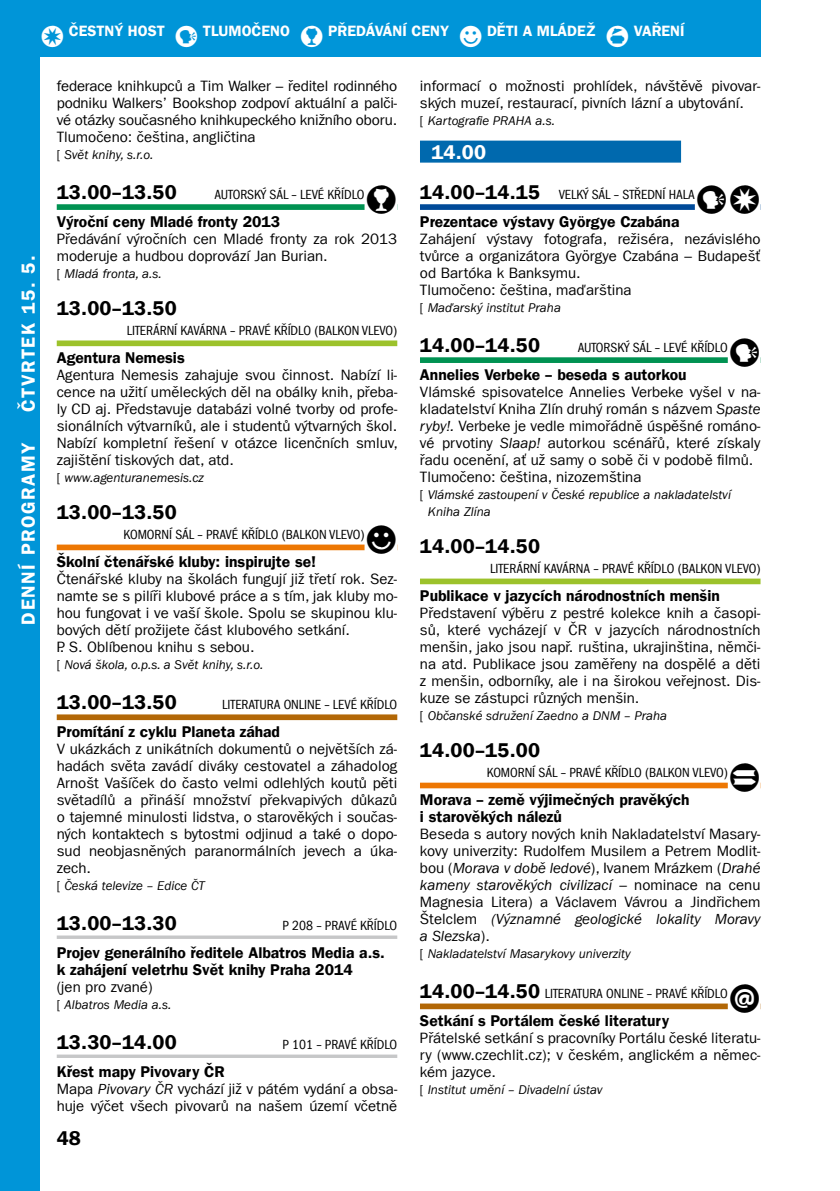
<style>
.page{position:relative;width:840px;height:1191px;background:#fff}
.page>*{position:absolute;margin:0;border:0;box-sizing:border-box;transform-origin:0 0}
.t1{font:20px "Franklin Gothic LT Com Dm";letter-spacing:.01em;color:#000}
.t2{font:20px "Franklin Gothic LT Com Dm";color:#fff}
.t3{font:19px "Franklin Gothic LT Com Dm";letter-spacing:.08em;color:#fff}
.t4{font:15.6px/17px "Franklin Gothic LT Com Dm";color:#000}
.t5{font:15px/17px "Franklin Gothic LT Com";color:#000;text-align:justify}
.t6{font:15px "Franklin Gothic LT Com Dm";color:#fff}
.t7{font:condensed 13.6px "Franklin Gothic LT Com";letter-spacing:-.005em;color:#000}
.t8{font:italic 13px/17px "Franklin Gothic LT Com";color:#000}
.s1{font-family:"PIKTO"}
.s2{font-style:normal}
.s3{font-family:"PIKTO";font-stretch:normal;font-size:20px}
.s4{font-style:italic}
.s5{font-family:"Franklin Gothic LT Com Dm";font-stretch:normal;font-size:20px}
</style>
<div class="page">
<div style="left:0;top:0;width:40px;height:1191px;background:#0095d8"></div>
<div style="left:0;top:0;width:760px;height:57px;background:#0095d8"></div>
<div style="left:57px;top:204px;width:340px;height:6px;background:#009252"></div>
<div style="left:364px;top:202px;width:33px;height:10px;background:#fff"></div>
<div style="left:57px;top:340px;width:340px;height:6px;background:#9cc22b"></div>
<div style="left:57px;top:544px;width:340px;height:6px;background:#ed7703"></div>
<div style="left:364px;top:542px;width:33px;height:10px;background:#fff"></div>
<div style="left:57px;top:714px;width:340px;height:6px;background:#b26706"></div>
<svg style="left:57px;top:935px;width:340px;height:4px"></svg>
<svg style="left:57px;top:1054px;width:340px;height:4px"></svg>
<div style="left:420px;top:141px;width:260px;height:22px;background:#0069ae"></div>
<div style="left:420px;top:204px;width:340px;height:6px;background:#004a99"></div>
<div style="left:694px;top:202px;width:66px;height:10px;background:#fff"></div>
<div style="left:420px;top:357px;width:340px;height:6px;background:#009252"></div>
<div style="left:727px;top:355px;width:33px;height:10px;background:#fff"></div>
<div style="left:420px;top:578px;width:340px;height:6px;background:#9cc22b"></div>
<div style="left:420px;top:782px;width:340px;height:6px;background:#ed7703"></div>
<div style="left:727px;top:780px;width:33px;height:10px;background:#fff"></div>
<div style="left:420px;top:1003px;width:340px;height:6px;background:#b26706"></div>
<div style="left:727px;top:1001px;width:33px;height:10px;background:#fff"></div>
<p class="t6" style="left:40px;top:22px;width:646px"><span class="s1">1</span> ČESTNÝ HOST <span class="s1">3</span> TLUMOČENO <span class="s1">4</span> PŘEDÁVÁNÍ CENY <span class="s1">2</span> DĚTI A MLÁDEŽ <span class="s1">9</span> VAŘENÍ</p>
<p class="t5" style="left:57px;top:77px;width:342px">federace knihkupců a Tim Walker – ředitel rodinného podniku Walkers’ Bookshop zodpoví aktuální a palči&shy;vé otázky současného knihkupeckého knižního oboru.<br>Tlumočeno: čeština, angličtina</p>
<p class="t8" style="left:57px;top:146px;width:98px"><span class="s2">[</span> Svět knihy, s.r.o.</p>
<h1 class="t1" style="left:57px;top:180px;width:122px">13.00–13.50</h1>
<p class="t7" style="left:214px;top:186px;width:184px">AUTORSKÝ SÁL – LEVÉ KŘÍDLO<span class="s3">4</span></p>
<p class="t4" style="left:57px;top:213px;width:225px">Výroční ceny Mladé fronty 2013</p>
<p class="t5" style="left:57px;top:230px;width:342px">Předávání výročních cen Mladé fronty za rok 2013 moderuje a hudbou doprovází Jan Burian.</p>
<p class="t8" style="left:57px;top:265px;width:106px"><span class="s2">[</span> Mladá fronta, a.s.</p>
<h1 class="t1" style="left:57px;top:296px;width:122px">13.00–13.50</h1>
<p class="t7" style="left:127px;top:323px;width:87px">LITERÁRNÍ KAVÁRNA</p>
<p class="t7" style="left:230px;top:323px;width:168px">– PRAVÉ KŘÍDLO (BALKON VLEVO)</p>
<p class="t4" style="left:57px;top:349px;width:129px">Agentura Nemesis</p>
<p class="t5" style="left:57px;top:366px;width:342px">Agentura Nemesis zahajuje svou činnost. Nabízí li&shy;cence na užití uměleckých děl na obálky knih, přeba&shy;ly CD aj. Představuje databázi volné tvorby od profe&shy;sionálních výtvarníků, ale i studentů výtvarných škol.<br>Nabízí kompletní řešení v otázce licenčních smluv, zajištění tiskových dat, atd.</p>
<p class="t8" style="left:57px;top:469px;width:149px"><span class="s2">[</span> www.agenturanemesis.cz</p>
<h1 class="t1" style="left:57px;top:500px;width:122px">13.00–13.50</h1>
<p class="t7" style="left:123px;top:527px;width:31px">KOMORNÍ</p>
<p class="t7" style="left:175px;top:527px;width:223px">SÁL – PRAVÉ KŘÍDLO (BALKON VLEVO)<span class="s3">2</span></p>
<p class="t4" style="left:57px;top:553px;width:261px">Školní čtenářské kluby: inspirujte se!</p>
<p class="t5" style="left:57px;top:570px;width:342px;text-align:left">Čtenářské kluby na školách fungují již třetí rok. Sez&shy;namte se s pilíři klubové práce a s tím, jak kluby mo&shy;hou fungovat i ve vaší škole. Spolu se skupinou klu&shy;bových dětí prožijete část klubového setkání.<br>P. S. Oblíbenou knihu s sebou.</p>
<p class="t8" style="left:57px;top:656px;width:208px"><span class="s2">[</span> Nová škola, o.p.s. a Svět knihy, s.r.o.</p>
<h1 class="t1" style="left:57px;top:690px;width:122px">13.00–13.50</h1>
<p class="t7" style="left:222px;top:696px;width:176px">LITERATURA ONLINE – LEVÉ KŘÍDLO</p>
<p class="t4" style="left:57px;top:723px;width:225px">Promítání z cyklu Planeta záhad</p>
<p class="t5" style="left:57px;top:740px;width:342px">V ukázkách z unikátních dokumentů o největších zá&shy;hadách světa zavádí diváky cestovatel a záhadolog Arnošt Vašíček do často velmi odlehlých koutů pěti světadílů a přináší množství překvapivých důkazů o tajemné minulosti lidstva, o starověkých i součas&shy;ných kontaktech s bytostmi odjinud a také o dopo&shy;sud neobjasněných paranormálních jevech a úka&shy;zech.</p>
<p class="t8" style="left:57px;top:877px;width:150px"><span class="s2">[</span> Česká televize – Edice ČT</p>
<h1 class="t1" style="left:57px;top:911px;width:122px">13.00–13.30</h1>
<p class="t7" style="left:282px;top:917px;width:116px">P 208 – PRAVÉ KŘÍDLO</p>
<p class="t4" style="left:57px;top:944px;width:329px">Projev generálního ředitele Albatros Media a.s. k zahájení veletrhu Svět knihy Praha 2014</p>
<p class="t5" style="left:57px;top:978px;width:97px">(jen pro zvané)</p>
<p class="t8" style="left:57px;top:996px;width:116px"><span class="s2">[</span> Albatros Media a.s.</p>
<h1 class="t1" style="left:57px;top:1030px;width:122px">13.30–14.00</h1>
<p class="t7" style="left:282px;top:1036px;width:116px">P 101 – PRAVÉ KŘÍDLO</p>
<p class="t4" style="left:57px;top:1063px;width:169px">Křest mapy Pivovary ČR</p>
<p class="t5" style="left:57px;top:1080px;width:342px">Mapa <span class="s4">Pivovary ČR</span> vychází již v pátém vydání a obsa&shy;huje výčet všech pivovarů na našem území včetně</p>
<p class="t5" style="left:420px;top:77px;width:342px">informací o možnosti prohlídek, návštěvě pivovar&shy;ských muzeí, restaurací, pivních lázní a ubytování.</p>
<p class="t8" style="left:420px;top:112px;width:136px"><span class="s2">[</span> Kartografie PRAHA a.s.</p>
<h1 class="t2" style="left:431px;top:140px;width:56px">14.00</h1>
<p class="t7" style="left:420px;top:186px;width:342px"><span class="s5">14.00–14.15</span> VELKÝ SÁL – STŘEDNÍ HALA<span class="s3">31</span></p>
<p class="t4" style="left:420px;top:213px;width:261px">Prezentace výstavy Györgye Czabána</p>
<p class="t5" style="left:420px;top:230px;width:342px;text-align:left">Zahájení výstavy fotografa, režiséra, nezávislého tvůrce a organizátora Györgye Czabána – Budapešť od Bartóka k Banksymu.<br>Tlumočeno: čeština, maďarština</p>
<p class="t8" style="left:420px;top:299px;width:142px"><span class="s2">[</span> Maďarský institut Praha</p>
<h1 class="t1" style="left:420px;top:333px;width:121px">14.00–14.50</h1>
<p class="t7" style="left:577px;top:339px;width:184px">AUTORSKÝ SÁL – LEVÉ KŘÍDLO<span class="s3">3</span></p>
<p class="t4" style="left:420px;top:366px;width:268px">Annelies Verbeke – beseda s autorkou</p>
<p class="t5" style="left:420px;top:383px;width:342px;text-align:left">Vlámské spisovatelce Annelies Verbeke vyšel v na&shy;kladatelství Kniha Zlín druhý román s názvem <span class="s4">Spaste ryby!.</span> Verbeke je vedle mimořádně úspěšné románo&shy;vé prvotiny <span class="s4">Slaap!</span> autorkou scénářů, které získaly řadu ocenění, ať už samy o sobě či v podobě filmů.<br>Tlumočeno: čeština, nizozemština</p>
<p class="t8" style="left:427px;top:486px;width:304px;text-indent:-8px"><span class="s2">[</span> Vlámské zastoupení v České republice a nakladatelství<br>Kniha Zlína</p>
<h1 class="t1" style="left:420px;top:534px;width:121px">14.00–14.50</h1>
<p class="t7" style="left:490px;top:561px;width:87px">LITERÁRNÍ KAVÁRNA</p>
<p class="t7" style="left:593px;top:561px;width:168px">– PRAVÉ KŘÍDLO (BALKON VLEVO)</p>
<p class="t4" style="left:420px;top:587px;width:301px">Publikace v jazycích národnostních menšin</p>
<p class="t5" style="left:420px;top:604px;width:342px">Představení výběru z pestré kolekce knih a časopi&shy;sů, které vycházejí v ČR v jazycích národnostních menšin, jako jsou např. ruština, ukrajinština, němči&shy;na atd. Publikace jsou zaměřeny na dospělé a děti z menšin, odborníky, ale i na širokou veřejnost. Dis&shy;kuze se zástupci různých menšin.</p>
<p class="t8" style="left:420px;top:707px;width:248px"><span class="s2">[</span> Občanské sdružení Zaedno a DNM – Praha</p>
<h1 class="t1" style="left:420px;top:738px;width:121px">14.00–15.00</h1>
<p class="t7" style="left:486px;top:765px;width:31px">KOMORNÍ</p>
<p class="t7" style="left:538px;top:765px;width:223px">SÁL – PRAVÉ KŘÍDLO (BALKON VLEVO)<span class="s3">7</span></p>
<p class="t4" style="left:420px;top:791px;width:271px">Morava – země výjimečných pravěkých i starověkých nálezů</p>
<p class="t5" style="left:420px;top:825px;width:342px">Beseda s autory nových knih Nakladatelství Masary&shy;kovy univerzity: Rudolfem Musilem a Petrem Modlit&shy;bou (<span class="s4">Morava v době ledové</span>), Ivanem Mrázkem (<span class="s4">Drahé kameny starověkých civilizací</span> – nominace na cenu Magnesia Litera) a Václavem Vávrou a Jindřichem Štelclem <span class="s4">(Významné geologické lokality Moravy a Slezska</span>).</p>
<p class="t8" style="left:420px;top:945px;width:212px"><span class="s2">[</span> Nakladatelství Masarykovy univerzity</p>
<p class="t7" style="left:420px;top:985px;width:342px"><span class="s5">14.00–14.50</span> LITERATURA ONLINE – PRAVÉ KŘÍDLO<span class="s3">8</span></p>
<p class="t4" style="left:420px;top:1012px;width:250px">Setkání s Portálem české literatury</p>
<p class="t5" style="left:420px;top:1029px;width:342px">Přátelské setkání s pracovníky Portálu české literatu&shy;ry (www.czechlit.cz); v českém, anglickém a němec&shy;kém jazyce.</p>
<p class="t8" style="left:420px;top:1081px;width:184px"><span class="s2">[</span> Institut umění – Divadelní ústav</p>
<p class="t3" style="left:17px;top:412px;width:158px;rotate:-90deg">ČTVRTEK 15. 5.</p>
<p class="t3" style="left:17px;top:624px;width:183px;rotate:-90deg">DENNÍ PROGRAMY</p>
<h1 class="t1" style="left:57px;top:1126px;width:26px">48</h1>
</div>
